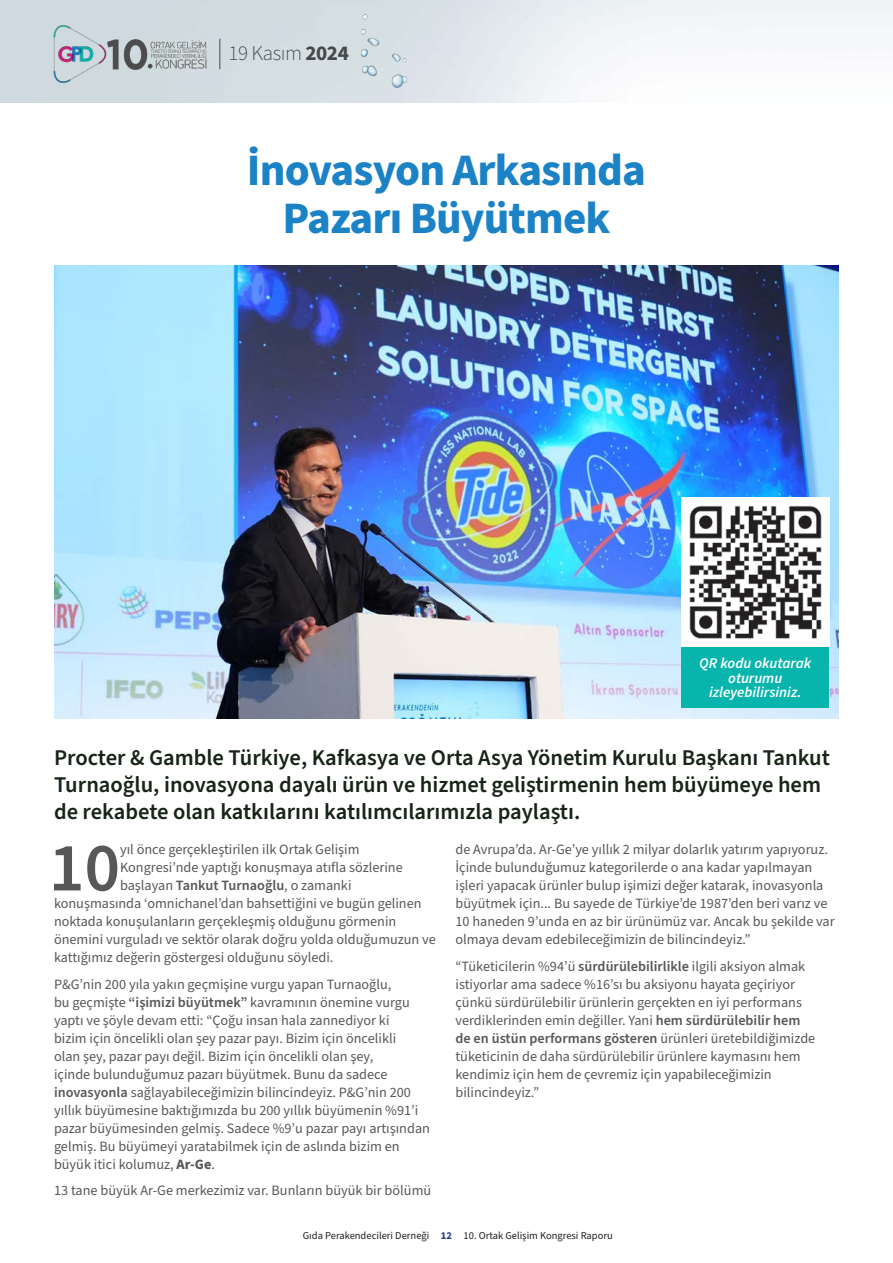
<style>
.page{position:relative;width:893px;height:1263px;background:#fff}
.page>*{position:absolute;margin:0;border:0;box-sizing:border-box;transform-origin:0 0}
.t1{font:600 69.3px "Source Sans Pro";color:#57585a}
.t2{font:700 45px "Source Sans Pro";letter-spacing:-.02em;color:#1b82c5}
.t3{font:600 22.5px/27px "Source Sans Pro";color:#172417}
.t4{font:300 21px "Source Sans Pro";letter-spacing:-.02em;color:#45494c}
.t5{font:italic 600 14.85px/14.9px "Source Sans Pro";color:#fff;text-align:center}
.t6{font:14.25px/18px "Source Sans Pro";color:#57585a}
.t7{font:10.5px "Source Sans Pro";color:#231f20}
.s1{font-weight:700}
.s2{font-weight:600}
.s3{font-weight:700;color:#253f8e}
</style>
<div class="page">
<img style="left:47px;top:17px;width:166px;height:74px">
<hr style="left:219px;top:39px;width:1px;height:30px;background:#45494c">
<img style="left:346px;top:12px;width:77px;height:77px">
<img style="left:54px;top:265px;width:785px;height:454px">
<div style="left:682px;top:629px;width:147px;height:78px;background:#08b5ad"></div>
<img style="left:681px;top:498px;width:148px;height:148px">
<h3 class="t4" style="left:229px;top:39px;width:122px">19 Kasım <span class="s1">2024</span></h3>
<p class="t2" style="left:247px;top:140px;width:400px">İnovasyon Arkasında</p>
<p class="t2" style="left:282px;top:188px;width:329px">Pazarı Büyütmek</p>
<p class="t5" style="left:699px;top:656px;width:113px">QR kodu okutarak</p>
<p class="t5" style="left:709px;top:671px;width:94px">oturumu izleyebilirsiniz.</p>
<p class="t3" style="left:54px;top:745px;width:777px">Procter &amp; Gamble Türkiye, Kafkasya ve Orta Asya Yönetim Kurulu Başkanı Tankut<br>Turnaoğlu, inovasyona dayalı ürün ve hizmet geliştirmenin hem büyümeye hem de rekabete olan katkılarını katılımcılarımızla paylaştı.</p>
<p class="t1" style="left:49px;top:821px;width:73px">10</p>
<p class="t6" style="left:120px;top:841px;width:241px">yıl önce gerçekleştirilen ilk Ortak Gelişim</p>
<p class="t6" style="left:455px;top:841px;width:381px">de Avrupa’da. Ar-Ge’ye yıllık 2 milyar dolarlık yatırım yapıyoruz.<br>İçinde bulunduğumuz kategorilerde o ana kadar yapılmayan işleri yapacak ürünler bulup işimizi değer katarak, inovasyonla büyütmek için... Bu sayede de Türkiye’de 1987’den beri varız ve 10 haneden 9’unda en az bir ürünümüz var. Ancak bu şekilde var olmaya devam edebileceğimizin de bilincindeyiz.”</p>
<p class="t6" style="left:455px;top:958px;width:361px">“Tüketicilerin %94’ü <span class="s2">sürdürülebilirlikle</span> ilgili aksiyon almak istiyorlar ama sadece %16’sı bu aksiyonu hayata geçiriyor çünkü sürdürülebilir ürünlerin gerçekten en iyi performans verdiklerinden emin değiller. Yani <span class="s2">hem sürdürülebilir hem de en üstün performans gösteren</span> ürünleri üretebildiğimizde tüketicinin de daha sürdürülebilir ürünlere kaymasını hem kendimiz için hem de çevremiz için yapabileceğimizin bilincindeyiz.”</p>
<p class="t6" style="left:120px;top:859px;width:284px">Kongresi’nde yaptığı konuşmaya atıfla sözlerine</p>
<p class="t6" style="left:120px;top:877px;width:233px">başlayan <span class="s2">Tankut Turnaoğlu</span>, o zamanki</p>
<p class="t6" style="left:54px;top:895px;width:369px">konuşmasında ‘omnichanel’dan bahsettiğini ve bugün gelinen</p>
<p class="t6" style="left:54px;top:913px;width:344px">noktada konuşulanların gerçekleşmiş olduğunu görmenin</p>
<p class="t6" style="left:54px;top:931px;width:383px">önemini vurguladı ve sektör olarak doğru yolda olduğumuzun ve</p>
<p class="t6" style="left:54px;top:949px;width:281px">kattığımız değerin göstergesi olduğunu söyledi.</p>
<p class="t6" style="left:54px;top:976px;width:377px">P&amp;G’nin 200 yıla yakın geçmişine vurgu yapan Turnaoğlu,<br>bu geçmişte <span class="s2">“işimizi büyütmek”</span> kavramının önemine vurgu yaptı ve şöyle devam etti: “Çoğu insan hala zannediyor ki<br>bizim için öncelikli olan şey pazar payı. Bizim için öncelikli<br>olan şey, pazar payı değil. Bizim için öncelikli olan şey,<br>içinde bulunduğumuz pazarı büyütmek. Bunu da sadece <span class="s2">inovasyonla</span> sağlayabileceğimizin bilincindeyiz. P&amp;G’nin 200 yıllık büyümesine baktığımızda bu 200 yıllık büyümenin %91’i pazar büyümesinden gelmiş. Sadece %9’u pazar payı artışından gelmiş. Bu büyümeyi yaratabilmek için de aslında bizim en büyük itici kolumuz, <span class="s1">Ar-Ge</span>.</p>
<p class="t6" style="left:54px;top:1182px;width:379px">13 tane büyük Ar-Ge merkezimiz var. Bunların büyük bir bölümü</p>
<p class="t7" style="left:303px;top:1228px;width:311px">Gıda Perakendecileri Derneği <span class="s3">12</span> 10. Ortak Gelişim Kongresi Raporu</p>
</div>
